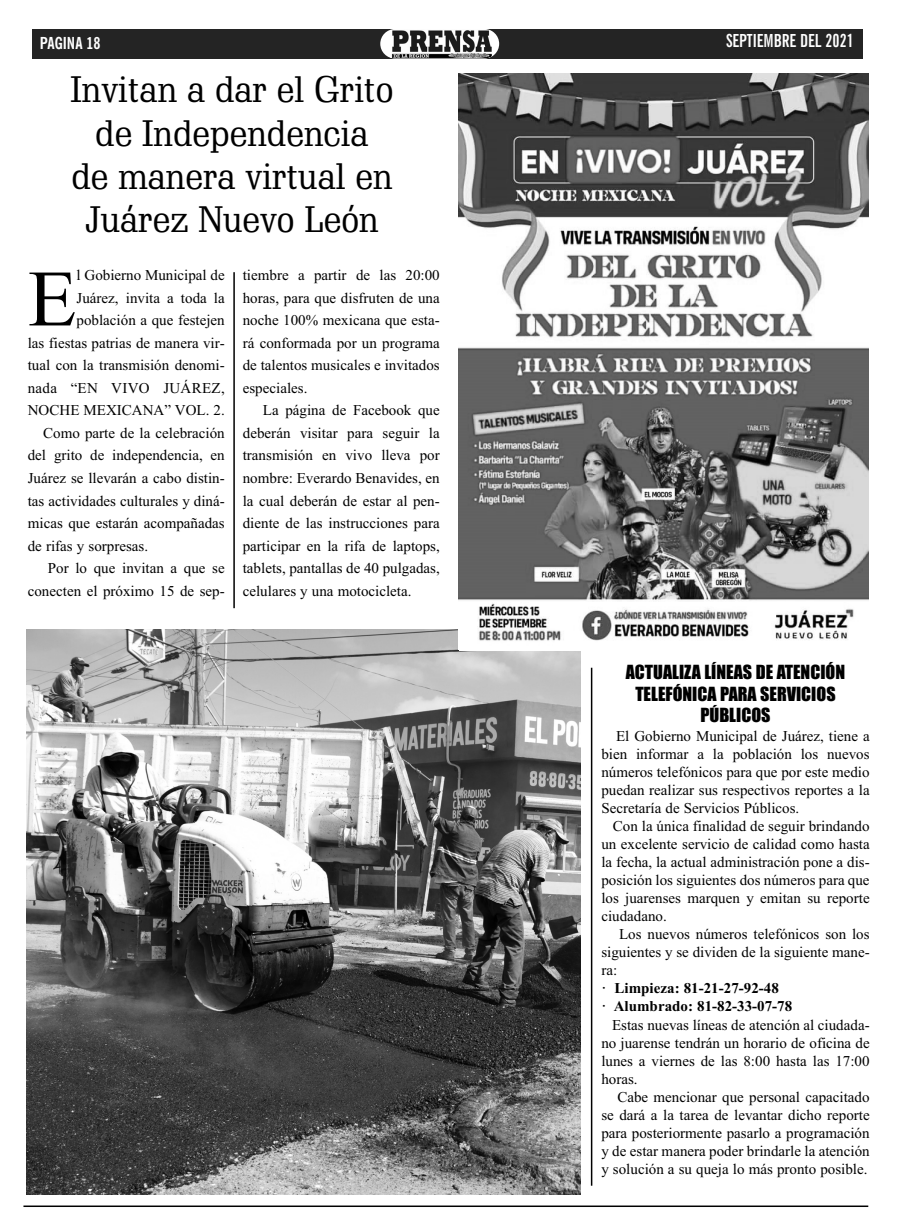
<style>
.page{position:relative;width:909px;height:1232px;background:#fff}
.page>*{position:absolute;margin:0;border:0;box-sizing:border-box;transform-origin:0 0}
.t1{font:79.8px "Times New Roman";color:#000}
.t2{font:36px/43.2px "Schadow BT";color:#000;text-align:center}
.t3{font:18px/21.6px "Impact";color:#000;text-align:center}
.t4{font:700 extra-condensed 18px "News Gothic BT";color:#fff}
.t5{font:700 condensed 16.5px "News Gothic BT";color:#fff}
.t6{font:15px/18px "Times New Roman";color:#000;text-align:justify}
.t7{font:700 15px/18px "Times New Roman";color:#000}
.t8{font:15px "Times New Roman";letter-spacing:.02em;color:#000}
</style>
<div class="page">
<div style="left:32px;top:29px;width:830px;height:30px;background:#242424"></div>
<hr style="left:23px;top:1205px;width:844px;height:2px;background:#000">
<div style="left:380px;top:29px;width:119px;height:29px;background:#fff;border-radius:15px"></div>
<img style="left:390px;top:30px;width:102px;height:28px">
<img style="left:26px;top:629px;width:554px;height:565px">
<img style="left:458px;top:74px;width:410px;height:576px">
<hr style="left:233px;top:272px;width:2px;height:336px;background:#000">
<hr style="left:590px;top:668px;width:2px;height:517px;background:#000">
<p class="t5" style="left:40px;top:37px;width:62px">PAGINA 18</p>
<p class="t4" style="left:725px;top:35px;width:129px">SEPTIEMBRE DEL 2021</p>
<h2 class="t2" style="left:70px;top:71px;width:324px">Invitan a dar el Grito de Independencia<br>de manera virtual en<br>Juárez Nuevo León</h2>
<h1 class="t1" style="left:28px;top:270px;width:50px">E</h1>
<p class="t6" style="left:77px;top:268px;width:150px">l Gobierno Municipal de</p>
<p class="t6" style="left:77px;top:290px;width:150px">Juárez, invita a toda la</p>
<p class="t6" style="left:77px;top:313px;width:150px">población a que festejen</p>
<p class="t6" style="left:28px;top:335px;width:198px">las fiestas patrias de manera vir-</p>
<p class="t6" style="left:28px;top:358px;width:198px">tual con la transmisión denomi-</p>
<p class="t8" style="left:28px;top:382px;width:198px">nada “EN VIVO JUÁREZ,</p>
<p class="t6" style="left:28px;top:403px;width:198px">NOCHE MEXICANA” VOL. 2.</p>
<p class="t6" style="left:43px;top:425px;width:183px">Como parte de la celebración</p>
<p class="t6" style="left:28px;top:448px;width:198px">del grito de independencia, en</p>
<p class="t6" style="left:28px;top:470px;width:198px">Juárez se llevarán a cabo distin-</p>
<p class="t6" style="left:28px;top:493px;width:198px">tas actividades culturales y diná-</p>
<p class="t6" style="left:28px;top:515px;width:198px">micas que estarán acompañadas</p>
<p class="t6" style="left:28px;top:538px;width:122px">de rifas y sorpresas.</p>
<p class="t6" style="left:48px;top:560px;width:178px">Por lo que invitan a que se</p>
<p class="t6" style="left:28px;top:583px;width:198px">conecten el próximo 15 de sep-</p>
<p class="t6" style="left:243px;top:266px;width:198px;line-height:22.5px">tiembre a partir de las 20:00 horas, para que disfruten de una noche 100% mexicana que esta&shy;rá conformada por un programa de talentos musicales e invitados especiales.</p>
<p class="t6" style="left:243px;top:401px;width:198px;line-height:22.5px;text-indent:20px">La página de Facebook que deberán visitar para seguir la transmisión en vivo lleva por nombre: Everardo Benavides, en la cual deberán de estar al pen&shy;diente de las instrucciones para participar en la rifa de laptops, tablets, pantallas de 40 pulgadas, celulares y una motocicleta.</p>
<p class="t3" style="left:625px;top:663px;width:221px">ACTUALIZA LÍNEAS DE ATENCIÓN<br>TELEFÓNICA PARA SERVICIOS<br>PÚBLICOS</p>
<p class="t6" style="left:601px;top:729px;width:270px;text-indent:15px">El Gobierno Municipal de Juárez, tiene a bien informar a la población los nuevos números telefónicos para que por este medio puedan realizar sus respectivos reportes a la Secretaría de Servicios Públicos.</p>
<p class="t6" style="left:601px;top:819px;width:270px;text-indent:12px">Con la única finalidad de seguir brindando un excelente servicio de calidad como hasta la fecha, la actual administración pone a dis&shy;posición los siguientes dos números para que los juarenses marquen y emitan su reporte ciudadano.</p>
<p class="t6" style="left:601px;top:927px;width:270px;text-indent:18px">Los nuevos números telefónicos son los siguientes y se dividen de la siguiente mane&shy;ra:</p>
<p class="t7" style="left:601px;top:981px;width:192px">· Limpieza: 81-21-27-92-48<br>· Alumbrado: 81-82-33-07-78</p>
<p class="t6" style="left:601px;top:1017px;width:270px;text-indent:11px">Estas nuevas líneas de atención al ciudada&shy;no juarense tendrán un horario de oficina de lunes a viernes de las 8:00 hasta las 17:00 horas.</p>
<p class="t6" style="left:601px;top:1089px;width:270px;text-indent:16px">Cabe mencionar que personal capacitado se dará a la tarea de levantar dicho reporte para posteriormente pasarlo a programación y de estar manera poder brindarle la atención y solución a su queja lo más pronto posible.</p>
</div>
